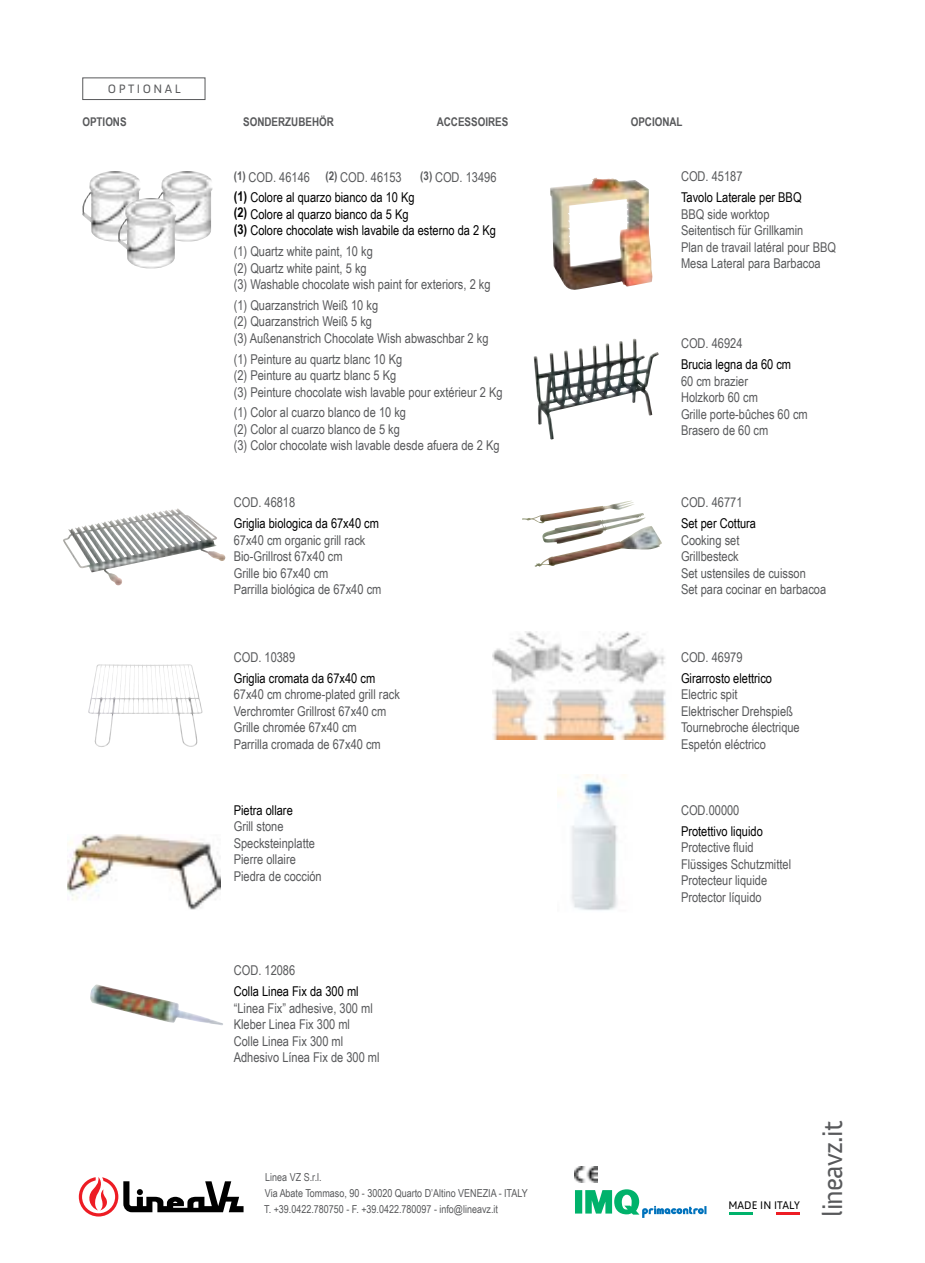
<style>
.page{position:relative;width:925px;height:1263px;background:#fff}
.page>*{position:absolute;margin:0;border:0;box-sizing:border-box;transform-origin:0 0}
.t1{font:27.9px "Anivers";letter-spacing:-.03em;color:#58595b}
.t2{font:13.5px/16.5px "Arial Narrow";color:#58595b}
.t3{font:13.5px/16.5px "Arial Narrow";color:#000}
.t4{font:12.45px "Anivers";letter-spacing:.2em;color:#58595b}
.t5{font:700 12px "Arial Narrow";color:#58595b}
.t6{font:11.25px "Anivers";color:#000}
.t7{font:10.95px/16px "Arial Narrow";color:#58595b}
.s1{font-weight:700;font-size:12px}
.s2{font-weight:700}
</style>
<div class="page">
<div style="left:575px;top:1190px;width:7px;height:23px;background:#00b26b"></div>
<svg style="left:585px;top:1189px;width:121px;height:29px"></svg>
<hr style="left:729px;top:1212px;width:23px;height:3px;background:#00b26b">
<hr style="left:776px;top:1212px;width:24px;height:3px;background:#ed1d24">
<img style="left:575px;top:1166px;width:22px;height:17px">
<svg style="left:79px;top:1177px;width:165px;height:39px"></svg>
<img style="left:550px;top:178px;width:102px;height:112px">
<img style="left:158px;top:171px;width:54px;height:71px">
<img style="left:82px;top:171px;width:58px;height:71px">
<img style="left:118px;top:198px;width:58px;height:71px">
<img style="left:88px;top:664px;width:93px;height:83px">
<img style="left:90px;top:984px;width:84px;height:39px">
<img style="left:63px;top:508px;width:163px;height:78px">
<img style="left:67px;top:834px;width:154px;height:76px">
<img style="left:522px;top:501px;width:123px;height:43px">
<img style="left:534px;top:338px;width:125px;height:102px">
<div style="left:82px;top:77px;width:123px;height:23px;border:1px solid #58595b"></div>
<img style="left:492px;top:631px;width:175px;height:109px">
<img style="left:557px;top:774px;width:61px;height:137px">
<p class="t4" style="left:108px;top:82px;width:56px">OPTIONAL</p>
<p class="t5" style="left:82px;top:113px;width:46px">OPTIONS</p>
<p class="t5" style="left:243px;top:113px;width:92px">SONDERZUBEHÖR</p>
<p class="t5" style="left:437px;top:113px;width:72px">ACCESSOIRES</p>
<p class="t5" style="left:631px;top:113px;width:53px">OPCIONAL</p>
<p class="t2" style="left:234px;top:168px;width:169px"><span class="s1">(1)</span> COD. 46146 <span class="s1">(2)</span> COD. 46153</p>
<p class="t2" style="left:420px;top:168px;width:78px"><span class="s1">(3)</span> COD. 13496</p>
<p class="t3" style="left:234px;top:189px;width:264px"><span class="s2">(1)</span> Colore al quarzo bianco da 10 Kg<br><span class="s2">(2)</span> Colore al quarzo bianco da 5 Kg<br><span class="s2">(3)</span> Colore chocolate wish lavabile da esterno da 2 Kg</p>
<p class="t2" style="left:234px;top:243px;width:258px">(1) Quartz white paint, 10 kg<br>(2) Quartz white paint, 5 kg<br>(3) Washable chocolate wish paint for exteriors, 2 kg</p>
<p class="t2" style="left:234px;top:296px;width:256px">(1) Quarzanstrich Weiß 10 kg<br>(2) Quarzanstrich Weiß 5 kg<br>(3) Außenanstrich Chocolate Wish abwaschbar 2 kg</p>
<p class="t2" style="left:234px;top:350px;width:270px">(1) Peinture au quartz blanc 10 Kg<br>(2) Peinture au quartz blanc 5 Kg<br>(3) Peinture chocolate wish lavable pour extérieur 2 Kg</p>
<p class="t2" style="left:234px;top:404px;width:267px">(1) Color al cuarzo blanco de 10 kg<br>(2) Color al cuarzo blanco de 5 kg<br>(3) Color chocolate wish lavable desde afuera de 2 Kg</p>
<p class="t2" style="left:234px;top:494px;width:63px">COD. 46818</p>
<p class="t3" style="left:234px;top:515px;width:147px">Griglia biologica da 67x40 cm</p>
<p class="t2" style="left:234px;top:531px;width:149px">67x40 cm organic grill rack<br>Bio-Grillrost 67x40 cm<br>Grille bio 67x40 cm<br>Parrilla biológica de 67x40 cm</p>
<p class="t2" style="left:234px;top:648px;width:63px">COD. 10389</p>
<p class="t3" style="left:234px;top:669px;width:143px">Griglia cromata da 67x40 cm</p>
<p class="t2" style="left:234px;top:685px;width:168px">67x40 cm chrome-plated grill rack<br>Verchromter Grillrost 67x40 cm<br>Grille chromée 67x40 cm<br>Parrilla cromada de 67x40 cm</p>
<p class="t3" style="left:234px;top:801px;width:61px">Pietra ollare</p>
<p class="t2" style="left:234px;top:818px;width:89px">Grill stone<br>Specksteinplatte<br>Pierre ollaire<br>Piedra de cocción</p>
<p class="t2" style="left:234px;top:962px;width:63px">COD. 12086</p>
<p class="t3" style="left:234px;top:982px;width:126px">Colla Linea Fix da 300 ml</p>
<p class="t2" style="left:234px;top:999px;width:147px">“Linea Fix” adhesive, 300 ml<br>Kleber Linea Fix 300 ml<br>Colle Linea Fix 300 ml<br>Adhesivo Línea Fix de 300 ml</p>
<p class="t7" style="left:264px;top:1169px;width:265px">Linea VZ S.r.l.<br>Via Abate Tommaso, 90 - 30020 Quarto D’Altino VENEZIA - ITALY<br>T. +39.0422.780750 - F. +39.0422.780097 - info@lineavz.it</p>
<p class="t2" style="left:681px;top:168px;width:63px">COD. 45187</p>
<p class="t3" style="left:681px;top:189px;width:122px">Tavolo Laterale per BBQ</p>
<p class="t2" style="left:681px;top:205px;width:157px">BBQ side worktop<br>Seitentisch für Grillkamin<br>Plan de travail latéral pour BBQ<br>Mesa Lateral para Barbacoa</p>
<p class="t2" style="left:681px;top:335px;width:63px">COD. 46924</p>
<p class="t3" style="left:681px;top:355px;width:112px">Brucia legna da 60 cm</p>
<p class="t2" style="left:681px;top:372px;width:128px">60 cm brazier<br>Holzkorb 60 cm<br>Grille porte-bûches 60 cm<br>Brasero de 60 cm</p>
<p class="t2" style="left:681px;top:494px;width:63px">COD. 46771</p>
<p class="t3" style="left:681px;top:514px;width:77px">Set per Cottura</p>
<p class="t2" style="left:681px;top:531px;width:147px">Cooking set<br>Grillbesteck<br>Set ustensiles de cuisson<br>Set para cocinar en barbacoa</p>
<p class="t2" style="left:681px;top:648px;width:63px">COD. 46979</p>
<p class="t3" style="left:681px;top:669px;width:93px">Girarrosto elettrico</p>
<p class="t2" style="left:681px;top:685px;width:120px">Electric spit<br>Elektrischer Drehspieß<br>Tournebroche électrique<br>Espetón eléctrico</p>
<p class="t2" style="left:681px;top:801px;width:60px">COD.00000</p>
<p class="t3" style="left:681px;top:822px;width:83px">Protettivo liquido</p>
<p class="t2" style="left:681px;top:838px;width:112px">Protective fluid<br>Flüssiges Schutzmittel<br>Protecteur liquide<br>Protector líquido</p>
<p class="t6" style="left:728px;top:1199px;width:73px">MADE IN ITALY</p>
<h1 class="t1" style="left:817px;top:1216px;width:97px;rotate:-90deg">LINEAVZ.IT</h1>
</div>
